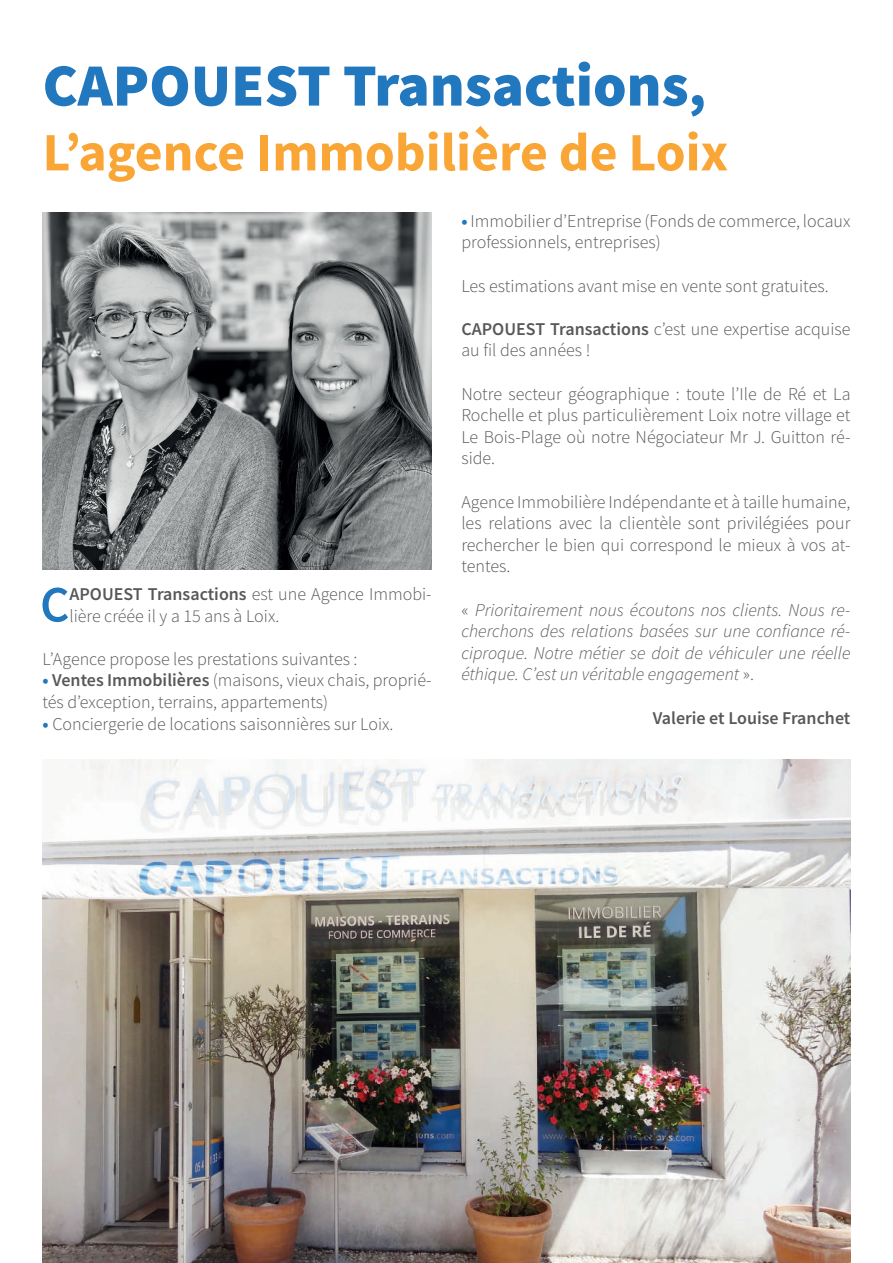
<style>
.page{position:relative;width:893px;height:1263px;background:#fff}
.page>*{position:absolute;margin:0;border:0;box-sizing:border-box;transform-origin:0 0}
.t1{font:900 60px "Source Sans Pro";color:#2278be}
.t2{font:700 54px "Source Sans Pro";color:#faa636}
.t3{font:600 51px "Source Sans Pro";color:#2278be}
.t4{font:300 18px/21.6px "Source Sans Pro";color:#57585a}
.t5{font:italic 300 18px/21.6px "Source Sans Pro";color:#57585a;text-align:justify}
.t6{font:600 18px "Source Sans Pro";color:#57585a}
.s1{font-size:54px}
.s2{font-weight:600}
.s3{font-weight:700;color:#2278be}
.s4{font-style:normal}
</style>
<div class="page">
<img style="left:43px;top:213px;width:389px;height:356px">
<img style="left:43px;top:759px;width:807px;height:504px">
<h1 class="t1" style="left:43px;top:44px;width:665px">CAPOUEST Transactions<span class="s1">,</span></h1>
<h2 class="t2" style="left:43px;top:116px;width:687px">L’agence Immobilière de Loix</h2>
<h3 class="t3" style="left:40px;top:571px;width:31px">C</h3>
<p class="t4" style="left:69px;top:583px;width:364px"><span class="s2">APOUEST Transactions</span> est une Agence Immobi&shy;lière créée il y a 15 ans à Loix.</p>
<p class="t4" style="left:43px;top:648px;width:316px">L’Agence propose les prestations suivantes :</p>
<p class="t4" style="left:43px;top:669px;width:391px"><span class="s3">•</span> <span class="s2">Ventes Immobilières</span> (maisons, vieux chais, proprié&shy;tés d’exception, terrains, appartements)</p>
<p class="t4" style="left:43px;top:713px;width:352px"><span class="s3">•</span> Conciergerie de locations saisonnières sur Loix.</p>
<p class="t4" style="left:461px;top:210px;width:391px"><span class="s3">•</span> Immobilier d’Entreprise (Fonds de commerce, locaux professionnels, entreprises)</p>
<p class="t4" style="left:461px;top:275px;width:369px">Les estimations avant mise en vente sont gratuites.</p>
<p class="t4" style="left:461px;top:318px;width:391px"><span class="s2">CAPOUEST Transactions</span> c’est une expertise acquise au fil des années !</p>
<p class="t4" style="left:461px;top:383px;width:391px;text-align:justify">Notre secteur géographique : toute l’Ile de Ré et La Rochelle et plus particulièrement Loix notre village et Le Bois-Plage où notre Négociateur Mr J. Guitton ré&shy;side.</p>
<p class="t4" style="left:461px;top:491px;width:391px;text-align:justify">Agence Immobilière Indépendante et à taille humaine, les relations avec la clientèle sont privilégiées pour rechercher le bien qui correspond le mieux à vos at&shy;tentes.</p>
<p class="t5" style="left:461px;top:599px;width:391px"><span class="s4">«</span> Prioritairement nous écoutons nos clients. Nous re&shy;cherchons des relations basées sur une confiance ré&shy;ciproque. Notre métier se doit de véhiculer une réelle éthique. C’est un véritable engagement <span class="s4">».</span></p>
<p class="t6" style="left:653px;top:706px;width:199px">Valerie et Louise Franchet</p>
</div>
